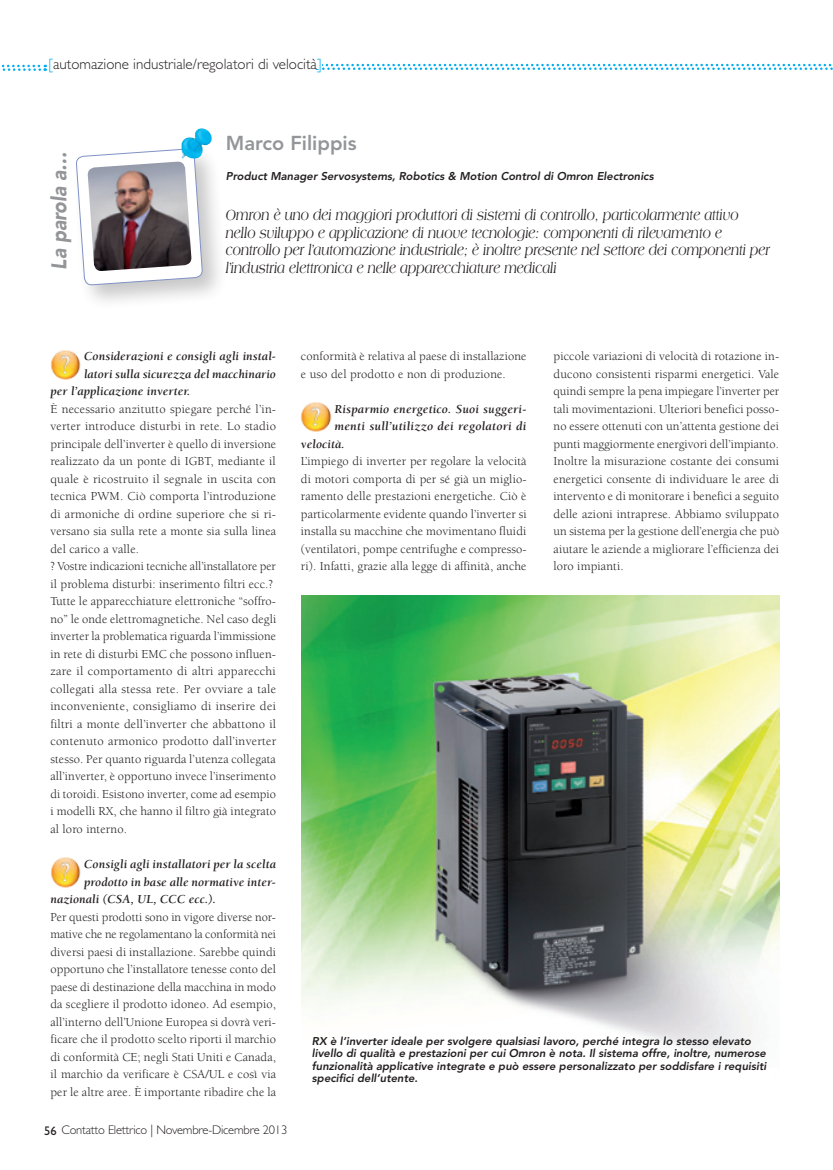
<style>
.page{position:relative;width:833px;height:1170px;background:#fff}
.page>*{position:absolute;margin:0;border:0;box-sizing:border-box;transform-origin:0 0}
.t1{font:italic 900 21.25px "Avenir LT Std";color:#939598;scale:.9 1}
.t2{font:800 20px "Avenir LT Std";color:#939598}
.t3{font:italic 15.62px/17.5px "Americana Std";color:#231f20;scale:.8 1}
.t4{font:300 15px "Gill Sans Std";color:#231f20}
.t5{font:12.5px/17.5px "Berkeley Std";letter-spacing:.01em;color:#231f20;text-align:justify}
.t6{font:italic 700 12.5px "Berkeley Std";letter-spacing:.01em;color:#231f20}
.t7{font:300 12.5px "Gill Sans Std";letter-spacing:-.015em;color:#231f20}
.t8{font:italic 800 11.25px/12.5px "Avenir LT Std";color:#231f20}
.s1{color:#00aeef}
.s2{font-weight:400}
</style>
<div class="page">
<div style="left:70px;top:142px;width:156px;height:167px;background:#231f20;opacity:.25"></div>
<svg style="left:76px;top:142px;width:127px;height:154px"></svg>
<img style="left:87px;top:162px;width:105px;height:109px">
<img style="left:182px;top:128px;width:31px;height:32px">
<img style="left:50px;top:350px;width:31px;height:30px">
<img style="left:50px;top:857px;width:31px;height:30px">
<img style="left:301px;top:402px;width:31px;height:30px">
<img style="left:301px;top:595px;width:479px;height:459px">
<svg style="left:315px;top:64px;width:518px;height:6px"></svg>
<div style="left:49px;top:58px;width:272px;height:10px;background:#fff"></div>
<svg style="left:0;top:65px;width:46px;height:6px"></svg>
<p class="t4" style="left:49px;top:55px;width:274px"><span class="s1">[</span>automazione industriale/regolatori di velocità<span class="s1">]</span></p>
<h1 class="t1" style="left:46px;top:270px;width:133px;rotate:-90deg">La parola a…</h1>
<h2 class="t2" style="left:226px;top:131px;width:132px">Marco Filippis</h2>
<p class="t8" style="left:226px;top:170px;width:429px">Product Manager Servosystems, Robotics &amp; Motion Control di Omron Electronics</p>
<p class="t3" style="left:226px;top:206px;width:681px">Omron è uno dei maggiori produttori di sistemi di controllo, particolarmente attivo nello sviluppo e applicazione di nuove tecnologie: componenti di rilevamento e controllo per l’automazione industriale; è inoltre presente nel settore dei componenti per</p>
<p class="t3" style="left:226px;top:259px;width:415px">l’industria elettronica e nelle apparecchiature medicali</p>
<p class="t6" style="left:84px;top:349px;width:193px">Considerazioni e consigli agli instal-</p>
<p class="t6" style="left:84px;top:367px;width:193px">latori sulla sicurezza del macchinario</p>
<p class="t6" style="left:50px;top:384px;width:141px">per l’applicazione inverter.</p>
<p class="t5" style="left:50px;top:400px;width:227px;text-align:left">È necessario anzitutto spiegare perché l’in&shy;verter introduce disturbi in rete. Lo stadio principale dell’inverter è quello di inversione realizzato da un ponte di IGBT, mediante il quale è ricostruito il segnale in uscita con tecnica PWM. Ciò comporta l’introduzione di armoniche di ordine superiore che si ri&shy;versano sia sulla rete a monte sia sulla linea del carico a valle.<br>? Vostre indicazioni tecniche all’installatore per il problema disturbi: inserimento filtri ecc.?<br>Tutte le apparecchiature elettroniche “soffro&shy;no” le onde elettromagnetiche. Nel caso degli inverter la problematica riguarda l’immissione in rete di disturbi EMC che possono influen&shy;zare il comportamento di altri apparecchi collegati alla stessa rete. Per ovviare a tale inconveniente, consigliamo di inserire dei filtri a monte dell’inverter che abbattono il contenuto armonico prodotto dall’inverter stesso. Per quanto riguarda l’utenza collegata all’inverter, è opportuno invece l’inserimento di toroidi. Esistono inverter, come ad esempio i modelli RX, che hanno il filtro già integrato al loro interno.</p>
<p class="t6" style="left:84px;top:857px;width:193px">Consigli agli installatori per la scelta</p>
<p class="t6" style="left:84px;top:874px;width:194px">prodotto in base alle normative inter-</p>
<p class="t6" style="left:50px;top:892px;width:167px">nazionali (CSA, UL, CCC ecc.).</p>
<p class="t5" style="left:50px;top:908px;width:227px">Per questi prodotti sono in vigore diverse nor&shy;mative che ne regolamentano la conformità nei diversi paesi di installazione. Sarebbe quindi opportuno che l’installatore tenesse conto del paese di destinazione della macchina in modo da scegliere il prodotto idoneo. Ad esempio, all’interno dell’Unione Europea si dovrà veri&shy;ficare che il prodotto scelto riporti il marchio di conformità CE; negli Stati Uniti e Canada, il marchio da verificare è CSA/UL e così via per le altre aree. È importante ribadire che la</p>
<p class="t7" style="left:44px;top:1122px;width:245px"><span class="s2">56</span> Contatto Elettrico | Novembre-Dicembre 2013</p>
<p class="t5" style="left:301px;top:348px;width:227px">conformità è relativa al paese di installazione e uso del prodotto e non di produzione.</p>
<p class="t6" style="left:335px;top:402px;width:193px">Risparmio energetico. Suoi suggeri-</p>
<p class="t6" style="left:334px;top:419px;width:193px">menti sull’utilizzo dei regolatori di</p>
<p class="t6" style="left:301px;top:437px;width:45px">velocità.</p>
<p class="t5" style="left:301px;top:453px;width:227px">L’impiego di inverter per regolare la velocità di motori comporta di per sé già un miglio&shy;ramento delle prestazioni energetiche. Ciò è particolarmente evidente quando l’inverter si installa su macchine che movimentano fluidi (ventilatori, pompe centrifughe e compresso&shy;ri). Infatti, grazie alla legge di affinità, anche</p>
<p class="t5" style="left:553px;top:348px;width:227px">piccole variazioni di velocità di rotazione in&shy;ducono consistenti risparmi energetici. Vale quindi sempre la pena impiegare l’inverter per tali movimentazioni. Ulteriori benefici posso&shy;no essere ottenuti con un’attenta gestione dei punti maggiormente energivori dell’impianto.<br>Inoltre la misurazione costante dei consumi energetici consente di individuare le aree di intervento e di monitorare i benefici a seguito delle azioni intraprese. Abbiamo sviluppato un sistema per la gestione dell’energia che può aiutare le aziende a migliorare l’efficienza dei loro impianti.</p>
<p class="t8" style="left:312px;top:1034px;width:456px">RX è l’inverter ideale per svolgere qualsiasi lavoro, perché integra lo stesso elevato livello di qualità e prestazioni per cui Omron è nota. Il sistema offre, inoltre, numerose funzionalità applicative integrate e può essere personalizzato per soddisfare i requisiti specifici dell’utente.</p>
</div>
